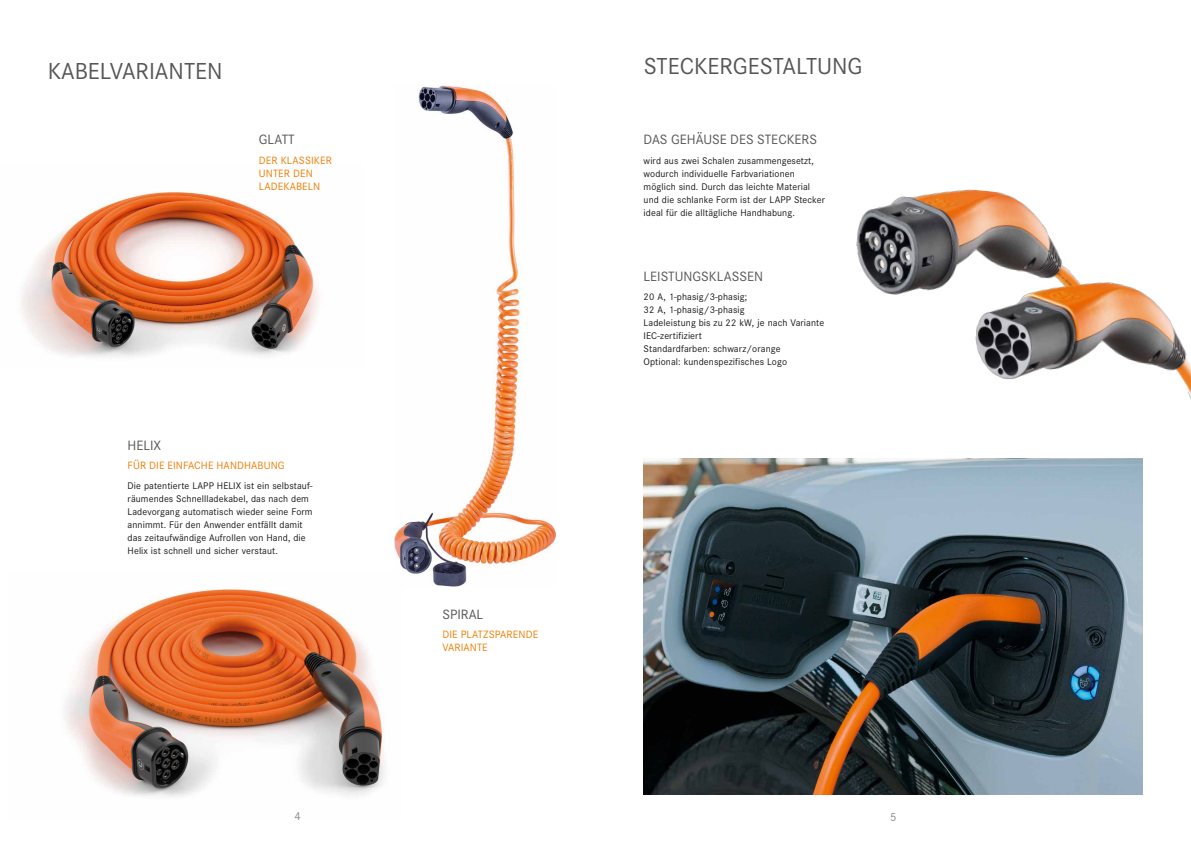
<style>
.page{position:relative;width:1191px;height:842px;background:#fff}
.page>*{position:absolute;margin:0;border:0;box-sizing:border-box;transform-origin:0 0}
.t1{font:24px "Corporate STOT";color:#565655}
.t2{font:14px "Corporate STOT";color:#565655}
.t3{font:12px "Corporate STOT";color:#868786}
.t4{font:11px/13px "Corporate STOT";letter-spacing:.01em;color:#ef7c00}
.t5{font:10px/13px "Corporate STOT";letter-spacing:.01em;color:#181716}
</style>
<div class="page">
<img style="left:65px;top:588px;width:320px;height:209px">
<img style="left:22px;top:192px;width:297px;height:165px">
<img style="left:856px;top:189px;width:335px;height:211px">
<img style="left:394px;top:86px;width:162px;height:500px">
<img style="left:643px;top:458px;width:499px;height:337px">
<h1 class="t1" style="left:48px;top:58px;width:176px">KABELVARIANTEN</h1>
<h2 class="t2" style="left:259px;top:132px;width:37px">GLATT</h2>
<p class="t4" style="left:259px;top:154px;width:75px">DER KLASSIKER<br>UNTER DEN<br>LADEKABELN</p>
<h2 class="t2" style="left:128px;top:437px;width:35px">HELIX</h2>
<p class="t4" style="left:128px;top:459px;width:159px">FÜR DIE EINFACHE HANDHABUNG</p>
<p class="t5" style="left:128px;top:479px;width:187px">Die patentierte LAPP HELIX ist ein selbstauf&shy;räumendes Schnellladekabel, das nach dem Ladevorgang automatisch wieder seine Form annimmt. Für den Anwender entfällt damit das zeitaufwändige Aufrollen von Hand, die Helix ist schnell und sicher verstaut.</p>
<h2 class="t2" style="left:442px;top:606px;width:42px">SPIRAL</h2>
<p class="t4" style="left:442px;top:628px;width:97px">DIE PLATZSPARENDE<br>VARIANTE</p>
<h1 class="t1" style="left:643px;top:52px;width:220px">STECKERGESTALTUNG</h1>
<h2 class="t2" style="left:643px;top:132px;width:175px">DAS GEHÄUSE DES STECKERS</h2>
<p class="t5" style="left:643px;top:154px;width:183px">wird aus zwei Schalen zusammengesetzt, wodurch individuelle Farbvariationen möglich sind. Durch das leichte Material und die schlanke Form ist der LAPP Stecker ideal für die alltägliche Handhabung.</p>
<h2 class="t2" style="left:643px;top:268px;width:121px">LEISTUNGSKLASSEN</h2>
<p class="t5" style="left:643px;top:291px;width:182px">20 A, 1-phasig/3-phasig;<br>32 A, 1-phasig/3-phasig<br>Ladeleistung bis zu 22 kW, je nach Variante<br>IEC-zertifiziert<br>Standardfarben: schwarz/orange<br>Optional: kundenspezifisches Logo</p>
<p class="t3" style="left:294px;top:810px;width:8px">4</p>
<p class="t3" style="left:890px;top:810px;width:8px">5</p>
</div>
